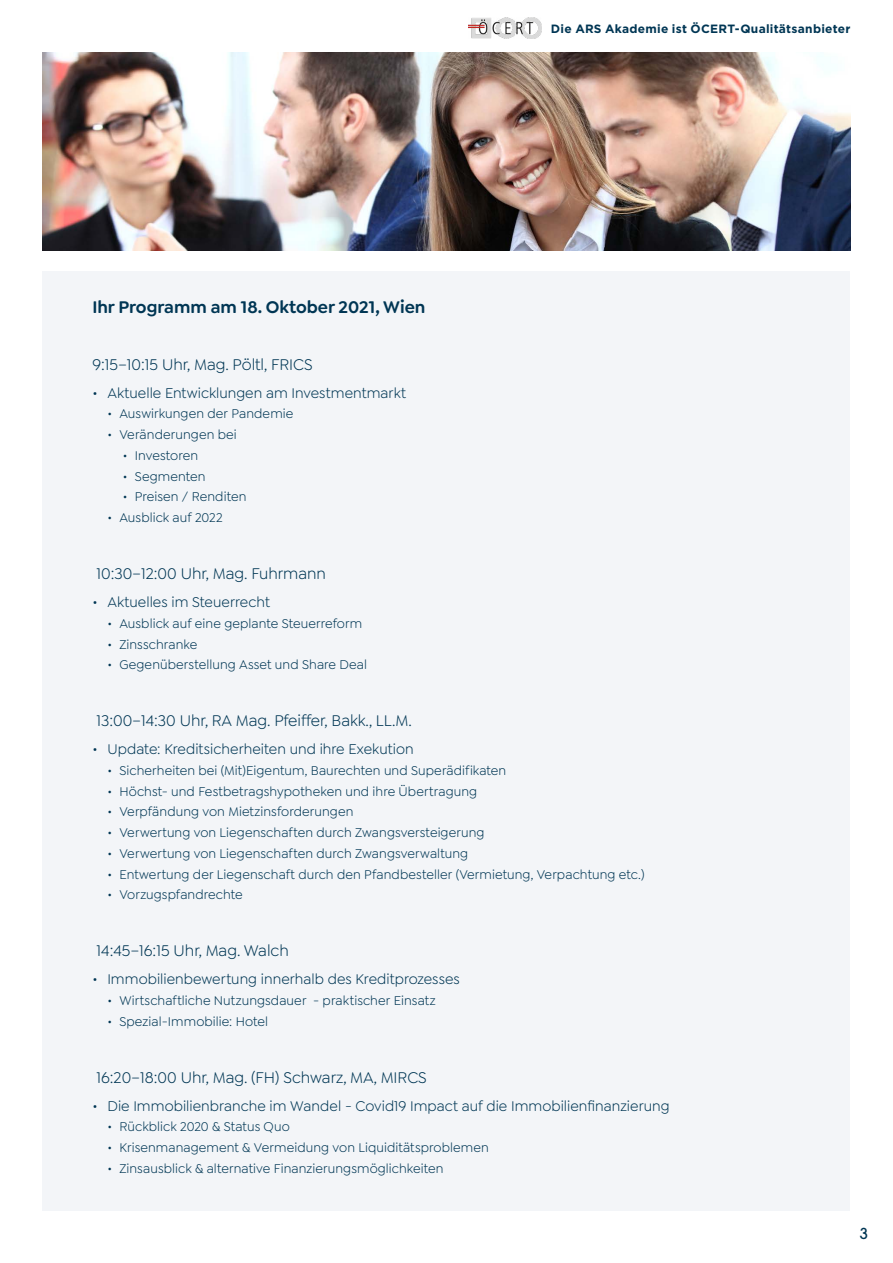
<style>
.page{position:relative;width:893px;height:1263px;background:#fff}
.page>*{position:absolute;margin:0;border:0;box-sizing:border-box;transform-origin:0 0}
.t1{font:600 18px "Goldplay";color:#003654}
.t2{font:16.5px "Goldplay";color:#003654}
.t3{font:15px "Goldplay";letter-spacing:.005em;color:#003654}
.t4{font:500 15px "ITC Avant Garde Std";color:#003654}
.t5{font:13.5px "Goldplay";letter-spacing:.005em;color:#003654}
.t6{font:700 12px "Gotham";letter-spacing:.02em;color:#003654}
</style>
<div class="page">
<img style="left:43px;top:52px;width:807px;height:199px">
<div style="left:43px;top:271px;width:807px;height:939px;background:#f3f5f8"></div>
<img style="left:468px;top:17px;width:73px;height:22px">
<p class="t6" style="left:551px;top:21px;width:301px">Die ARS Akademie ist ÖCERT-Qualitätsanbieter</p>
<h1 class="t1" style="left:92px;top:296px;width:335px">Ihr Programm am 18. Oktober 2021, Wien</h1>
<p class="t2" style="left:92px;top:355px;width:222px">9:15–10:15 Uhr, Mag. Pöltl, FRICS</p>
<p class="t3" style="left:92px;top:384px;width:315px">• Aktuelle Entwicklungen am Investmentmarkt</p>
<p class="t5" style="left:107px;top:406px;width:187px">• Auswirkungen der Pandemie</p>
<p class="t5" style="left:107px;top:427px;width:131px">• Veränderungen bei</p>
<p class="t5" style="left:123px;top:448px;width:77px">• Investoren</p>
<p class="t5" style="left:123px;top:469px;width:84px">• Segmenten</p>
<p class="t5" style="left:123px;top:489px;width:125px">• Preisen / Renditen</p>
<p class="t5" style="left:107px;top:510px;width:117px">• Ausblick auf 2022</p>
<p class="t2" style="left:96px;top:564px;width:231px">10:30–12:00 Uhr, Mag. Fuhrmann</p>
<p class="t3" style="left:92px;top:594px;width:179px">• Aktuelles im Steuerrecht</p>
<p class="t5" style="left:107px;top:616px;width:256px">• Ausblick auf eine geplante Steuerreform</p>
<p class="t5" style="left:107px;top:637px;width:92px">• Zinsschranke</p>
<p class="t5" style="left:107px;top:657px;width:261px">• Gegenüberstellung Asset und Share Deal</p>
<p class="t2" style="left:96px;top:711px;width:317px">13:00–14:30 Uhr, RA Mag. Pfeiffer, Bakk., LL.M.</p>
<p class="t3" style="left:92px;top:741px;width:323px">• Update: Kreditsicherheiten und ihre Exekution</p>
<p class="t5" style="left:107px;top:763px;width:400px">• Sicherheiten bei (Mit)Eigentum, Baurechten und Superädifikaten</p>
<p class="t5" style="left:107px;top:784px;width:371px">• Höchst- und Festbetragshypotheken und ihre Übertragung</p>
<p class="t5" style="left:107px;top:804px;width:248px">• Verpfändung von Mietzinsforderungen</p>
<p class="t5" style="left:107px;top:825px;width:379px">• Verwertung von Liegenschaften durch Zwangsversteigerung</p>
<p class="t5" style="left:107px;top:846px;width:362px">• Verwertung von Liegenschaften durch Zwangsverwaltung</p>
<p class="t5" style="left:107px;top:867px;width:539px">• Entwertung der Liegenschaft durch den Pfandbesteller (Vermietung, Verpachtung etc.)</p>
<p class="t5" style="left:107px;top:887px;width:137px">• Vorzugspfandrechte</p>
<p class="t2" style="left:96px;top:941px;width:194px">14:45–16:15 Uhr, Mag. Walch</p>
<p class="t3" style="left:92px;top:971px;width:369px">• Immobilienbewertung innerhalb des Kreditprozesses</p>
<p class="t5" style="left:107px;top:993px;width:330px">• Wirtschaftliche Nutzungsdauer - praktischer Einsatz</p>
<p class="t5" style="left:107px;top:1014px;width:162px">• Spezial-Immobilie: Hotel</p>
<p class="t2" style="left:96px;top:1068px;width:332px">16:20–18:00 Uhr, Mag. (FH) Schwarz, MA, MIRCS</p>
<p class="t3" style="left:92px;top:1097px;width:579px">• Die Immobilienbranche im Wandel - Covid19 Impact auf die Immobilienfinanzierung</p>
<p class="t5" style="left:107px;top:1119px;width:184px">• Rückblick 2020 &amp; Status Quo</p>
<p class="t5" style="left:107px;top:1140px;width:383px">• Krisenmanagement &amp; Vermeidung von Liquiditätsproblemen</p>
<p class="t5" style="left:107px;top:1161px;width:338px">• Zinsausblick &amp; alternative Finanzierungsmöglichkeiten</p>
<p class="t4" style="left:860px;top:1224px;width:10px">3</p>
</div>
